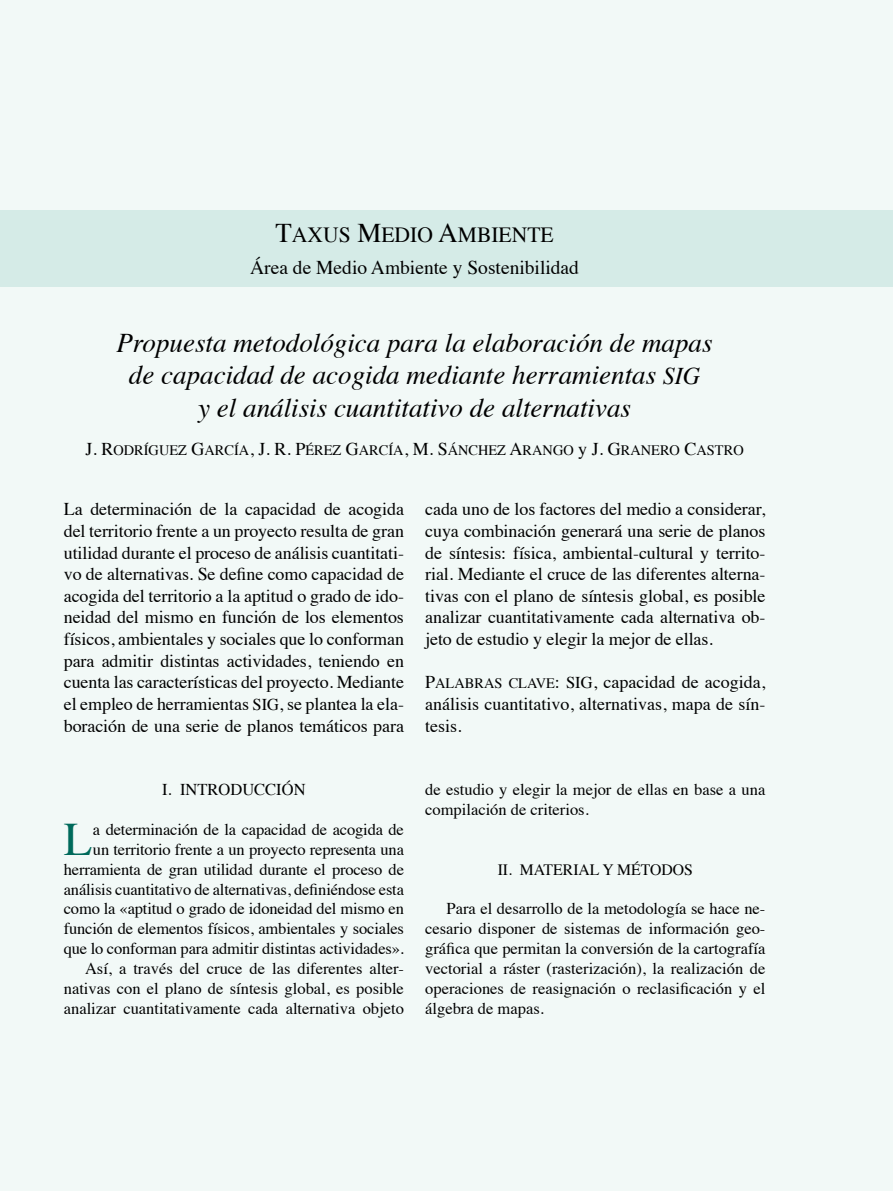
<style>
.page{position:relative;width:893px;height:1191px;background:#f2f9f7}
.page>*{position:absolute;margin:0;border:0;box-sizing:border-box;transform-origin:0 0}
.t1{font:46.5px "Times";color:#006a5b}
.t2{font:italic 27px/32.4px "Times";color:#000;text-align:center}
.t3{font:21.6px "Times Roman SC800";color:#000}
.t4{font:19.5px "Times";color:#000}
.t5{font:18px/21.6px "Times";letter-spacing:-.005em;color:#000;text-align:justify}
.t6{font:16.5px/20px "Times";letter-spacing:-.01em;color:#000;text-align:right}
.t7{font:15.75px "Times";color:#000}
.t8{font:14.4px "Times Roman SC800";color:#000}
.s1{font-size:27px}
.s2{font-size:24px}
.s3{font-size:18px}
.s4{font-family:"Times";font-size:18px}
.s5{font-size:16.5px}
.s6{font-family:"Times Roman SC800"}
.s7{font-family:"Times Roman SC800";font-size:14.4px}
</style>
<div class="page">
<div style="left:0;top:210px;width:893px;height:76px;background:#d5ebe7"></div>
<p class="t3" style="left:275px;top:215px;width:280px"><span class="s1">T</span>AXUS <span class="s1">M</span>EDIO <span class="s1">A</span>MBIENTE</p>
<p class="t4" style="left:250px;top:249px;width:330px">Área de Medio Ambiente y Sostenibilidad</p>
<h2 class="t2" style="left:117px;top:325px;width:597px">Propuesta metodológica para la elaboración de mapas de capacidad de acogida mediante herramientas <span class="s2">SIG<br></span>y el análisis cuantitativo de alternativas</h2>
<p class="t8" style="left:85px;top:436px;width:660px"><span class="s3">J. R</span>ODRÍGUEZ <span class="s3">G</span>ARCÍA<span class="s3">, J. R. P</span>ÉREZ <span class="s3">G</span>ARCÍA<span class="s3">, M. S</span>ÁNCHEZ <span class="s3">A</span>RANGO <span class="s4">y</span> <span class="s3">J. G</span>RANERO <span class="s3">C</span>ASTRO</p>
<p class="t5" style="left:64px;top:497px;width:342px">La determinación de la capacidad de acogida del territorio frente a un proyecto resulta de gran utilidad durante el proceso de análisis cuantitati&shy;vo de alternativas. Se define como capacidad de acogida del territorio a la aptitud o grado de ido&shy;neidad del mismo en función de los elementos físicos, ambientales y sociales que lo conforman para admitir distintas actividades, teniendo en cuenta las características del proyecto. Mediante el empleo de herramientas <span class="s5">SIG</span>, se plantea la ela&shy;boración de una serie de planos temáticos para</p>
<p class="t5" style="left:425px;top:497px;width:342px">cada uno de los factores del medio a considerar, cuya combinación generará una serie de planos de síntesis: física, ambiental-cultural y territo&shy;rial. Mediante el cruce de las diferentes alterna&shy;tivas con el plano de síntesis global, es posible analizar cuantitativamente cada alternativa ob&shy;jeto de estudio y elegir la mejor de ellas.</p>
<p class="t5" style="left:425px;top:670px;width:342px"><span class="s6">P</span><span class="s7">ALABRAS CLAVE</span>: <span class="s5">SIG</span>, capacidad de acogida, análisis cuantitativo, alternativas, mapa de sín&shy;tesis.</p>
<p class="t6" style="left:162px;top:778px;width:145px">I. INTRODUCCIÓN</p>
<p class="t6" style="left:64px;top:818px;width:342px">a determinación de la capacidad de acogida de<br>un territorio frente a un proyecto representa una herramienta de gran utilidad durante el proceso de análisis cuantitativo de alternativas, definiéndose esta como la «aptitud o grado de idoneidad del mismo en función de elementos físicos, ambientales y sociales que lo conforman para admitir distintas actividades».<br>Así, a través del cruce de las diferentes alter&shy;nativas con el plano de síntesis global, es posible analizar cuantitativamente cada alternativa objeto</p>
<h1 class="t1" style="left:64px;top:795px;width:30px">L</h1>
<p class="t6" style="left:425px;top:778px;width:342px;text-align:left">de estudio y elegir la mejor de ellas en base a una compilación de criterios.</p>
<p class="t7" style="left:498px;top:854px;width:197px">II. MATERIAL Y MÉTODOS</p>
<p class="t6" style="left:425px;top:897px;width:342px;text-align:justify;text-indent:21px">Para el desarrollo de la metodología se hace ne&shy;cesario disponer de sistemas de información geo&shy;gráfica que permitan la conversión de la cartografía vectorial a ráster (rasterización), la realización de operaciones de reasignación o reclasificación y el álgebra de mapas.</p>
</div>
